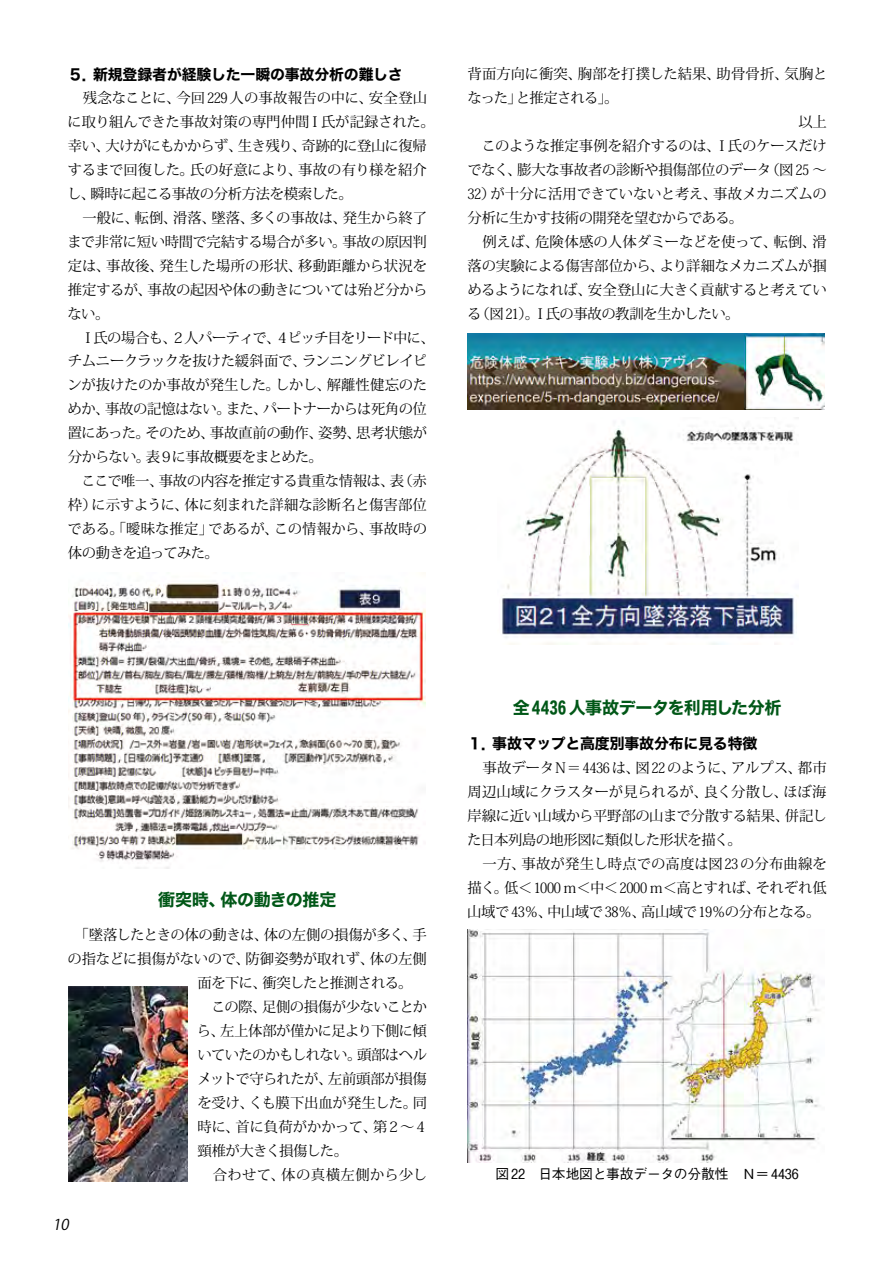
<style>
.page{position:relative;width:893px;height:1263px;background:#fff}
.page>*{position:absolute;margin:0;border:0;box-sizing:border-box;transform-origin:0 0}
.t1{font:16.95px "Hira Kaku Std N W7";letter-spacing:-.015em;color:#005717}
.t2{font:14.85px "Hira Kaku Std N W7";letter-spacing:-.01em;color:#000}
.t3{font:italic 14.85px "Koz Go Pro";color:#000}
.t4{font:14.4px/23.9px "Koz Min Pro";letter-spacing:-.025em;color:#000}
.t5{font:14.4px "Koz Min Pro";letter-spacing:-.045em;color:#000}
.t6{font:14.4px "Koz Min Pro";letter-spacing:.01em;color:#000}
.t7{font:14.4px "Koz Min Pro";letter-spacing:-.005em;color:#000}
.t8{font:14.4px "Koz Min Pro";letter-spacing:-.05em;color:#000}
.t9{font:14.4px "Koz Min Pro";letter-spacing:.025em;color:#000}
.t10{font:14.4px "Koz Min Pro";letter-spacing:-.06em;color:#000}
.t11{font:500 13.8px "Gothic BBB Pro";letter-spacing:-.01em;color:#000}
</style>
<div class="page">
<img style="left:68px;top:583px;width:357px;height:285px">
<img style="left:68px;top:987px;width:119px;height:194px">
<img style="left:468px;top:333px;width:357px;height:76px">
<img style="left:502px;top:426px;width:295px;height:218px">
<img style="left:468px;top:930px;width:352px;height:232px">
<p class="t2" style="left:68px;top:62px;width:336px">５．新規登録者が経験した一瞬の事故分析の難しさ</p>
<p class="t4" style="left:67px;top:86px;width:369px">　残念なことに、今回２２９人の事故報告の中に、安全登山に取り組んできた事故対策の専門仲間Ｉ氏が記録された。幸い、大けがにもかからず、生き残り、奇跡的に登山に復帰するまで回復した。氏の好意により、事故の有り様を紹介し、瞬時に起こる事故の分析方法を模索した。<br>　一般に、転倒、滑落、墜落、多くの事故は、発生から終了まで非常に短い時間で完結する場合が多い。事故の原因判定は、事故後、発生した場所の形状、移動距離から状況を推定するが、事故の起因や体の動きについては殆ど分からない。<br>　Ｉ氏の場合も、２人パーティで、４ピッチ目をリード中に、チムニークラックを抜けた緩斜面で、ランニングビレイピンが抜けたのか事故が発生した。しかし、解離性健忘のためか、事故の記憶はない。また、パートナーからは死角の位置にあった。そのため、事故直前の動作、姿勢、思考状態が分からない。表９に事故概要をまとめた。<br>　ここで唯一、事故の内容を推定する貴重な情報は、表（赤枠）に示すように、体に刻まれた詳細な診断名と傷害部位である。「曖昧な推定」であるが、この情報から、事故時の体の動きを追ってみた。</p>
<p class="t6" style="left:468px;top:64px;width:361px">背面方向に衝突、胸部を打撲した結果、助骨骨折、気胸と</p>
<p class="t10" style="left:467px;top:88px;width:153px">なった」と推定される」。</p>
<p class="t4" style="left:798px;top:110px;width:30px">以上</p>
<p class="t4" style="left:468px;top:133px;width:361px">　このような推定事例を紹介するのは、Ｉ氏のケースだけ</p>
<p class="t4" style="left:467px;top:157px;width:361px">でなく、膨大な事故者の診断や損傷部位のデータ（図２５～</p>
<p class="t4" style="left:468px;top:181px;width:361px">３２）が十分に活用できていないと考え、事故メカニズムの</p>
<p class="t4" style="left:468px;top:205px;width:277px">分析に生かす技術の開発を望むからである。</p>
<p class="t7" style="left:468px;top:231px;width:360px">　例えば、危険体感の人体ダミーなどを使って、転倒、滑</p>
<p class="t4" style="left:468px;top:253px;width:361px">落の実験による傷害部位から、より詳細なメカニズムが掴</p>
<p class="t4" style="left:467px;top:277px;width:361px">めるようになれば、安全登山に大きく貢献すると考えてい</p>
<p class="t4" style="left:467px;top:301px;width:274px">る（図２１）。Ｉ氏の事故の教訓を生かしたい。</p>
<p class="t1" style="left:158px;top:886px;width:180px">衝突時、体の動きの推定</p>
<p class="t4" style="left:68px;top:923px;width:360px">　「墜落したときの体の動きは、体の左側の損傷が多く、手</p>
<p class="t4" style="left:68px;top:947px;width:361px">の指などに損傷がないので、防御姿勢が取れず、体の左側</p>
<p class="t8" style="left:198px;top:973px;width:216px">面を下に、衝突したと推測される。</p>
<p class="t4" style="left:198px;top:994px;width:231px">　この際、足側の損傷が少ないことか</p>
<p class="t4" style="left:197px;top:1018px;width:231px">ら、左上体部が僅かに足より下側に傾</p>
<p class="t5" style="left:197px;top:1044px;width:231px">いていたのかもしれない。頭部はヘル</p>
<p class="t4" style="left:197px;top:1066px;width:231px">メットで守られたが、左前頭部が損傷</p>
<p class="t4" style="left:197px;top:1090px;width:231px">を受け、くも膜下出血が発生した。同</p>
<p class="t4" style="left:197px;top:1114px;width:232px">時に、首に負荷がかかって、第２～４</p>
<p class="t5" style="left:198px;top:1140px;width:152px">頸椎が大きく損傷した。</p>
<p class="t9" style="left:198px;top:1164px;width:231px">　合わせて、体の真横左側から少し</p>
<p class="t3" style="left:52px;top:1214px;width:21px">10</p>
<p class="t1" style="left:513px;top:695px;width:270px">全４４３６人事故データを利用した分析</p>
<p class="t2" style="left:467px;top:732px;width:292px">１．事故マップと高度別事故分布に見る特徴</p>
<p class="t4" style="left:467px;top:755px;width:361px">　事故データＮ＝４４３６は、図２２のように、アルプス、都市周辺山域にクラスターが見られるが、良く分散し、ほぼ海岸線に近い山域から平野部の山まで分散する結果、併記した日本列島の地形図に類似した形状を描く。<br>　一方、事故が発生し時点での高度は図２３の分布曲線を描く。低＜１０００ｍ＜中＜２０００ｍ＜高とすれば、それぞれ低山域で４３％、中山域で３８％、高山域で１９％の分布となる。</p>
<p class="t11" style="left:495px;top:1163px;width:305px">図２２　日本地図と事故データの分散性　Ｎ＝４４３６</p>
</div>
